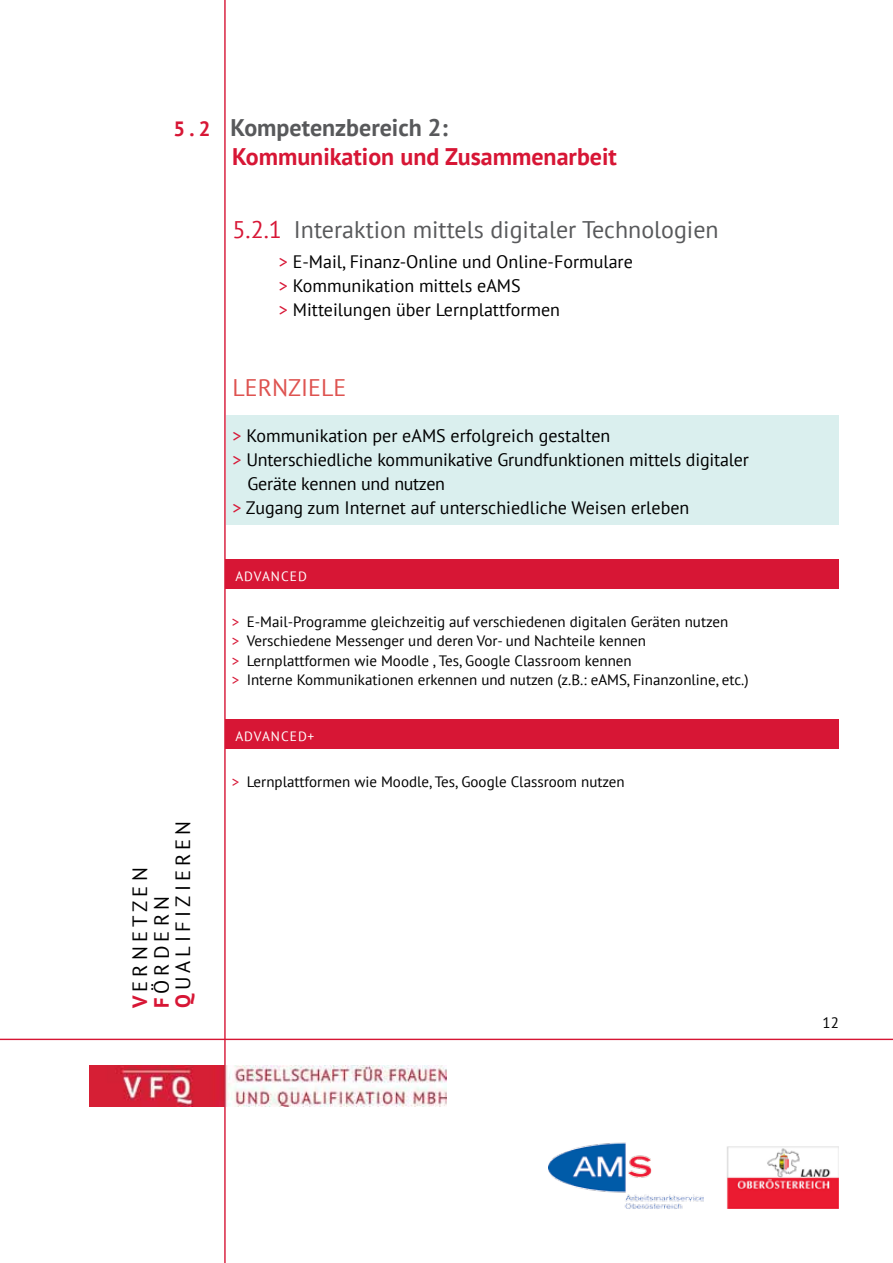
<style>
.page{position:relative;width:893px;height:1263px;background:#fff}
.page>*{position:absolute;margin:0;border:0;box-sizing:border-box;transform-origin:0 0}
.t1{font:700 24px/28.5px "PT Sans";color:#d71635}
.t2{font:24px "PT Sans";color:#58595b}
.t3{font:24px "PT Sans";color:#de5350}
.t4{font:20.7px/21.5px "PT Sans";letter-spacing:.2em;color:#000}
.t5{font:18px/24px "PT Sans";color:#000}
.t6{font:15px/19.5px "PT Sans";color:#000}
.t7{font:13.5px "PT Sans";letter-spacing:.08em;color:#fff}
.s1{font-size:20.7px}
.s2{color:#58595b}
.s3{color:#d71635}
.s4{font-weight:700;color:#d71635}
</style>
<div class="page">
<hr style="left:0;top:1039px;width:893px;height:1px;background:#d71635">
<hr style="left:224px;top:0;width:2px;height:1263px;background:#d71635">
<img style="left:90px;top:1066px;width:356px;height:41px">
<img style="left:726px;top:1146px;width:113px;height:63px">
<img style="left:549px;top:1142px;width:155px;height:67px">
<div style="left:226px;top:415px;width:613px;height:109px;background:#daefee"></div>
<div style="left:225px;top:719px;width:614px;height:30px;background:#d71635"></div>
<div style="left:225px;top:559px;width:614px;height:30px;background:#d71635"></div>
<h1 class="t1" style="left:232px;top:113px;width:386px;text-indent:-58px"><span class="s1">5 . 2</span> <span class="s2">Kompetenzbereich 2:<br></span>Kommunikation und Zusammenarbeit</h1>
<h1 class="t2" style="left:232px;top:214px;width:488px"><span class="s3">5.2.1</span> Interaktion mittels digitaler Technologien</h1>
<p class="t5" style="left:279px;top:249px;width:355px"><span class="s3">&gt;</span> E-Mail, Finanz-Online und Online-Formulare <span class="s3">&gt;</span> Kommunikation mittels eAMS<br><span class="s3">&gt;</span> Mitteilungen über Lernplattformen</p>
<h1 class="t3" style="left:232px;top:372px;width:115px">LERNZIELE</h1>
<p class="t5" style="left:232px;top:424px;width:379px"><span class="s3">&gt;</span> Kommunikation per eAMS erfolgreich gestalten</p>
<p class="t5" style="left:232px;top:448px;width:518px"><span class="s3">&gt;</span> Unterschiedliche kommunikative Grundfunktionen mittels digitaler</p>
<p class="t5" style="left:247px;top:472px;width:199px">Geräte kennen und nutzen</p>
<p class="t5" style="left:232px;top:496px;width:458px"><span class="s3">&gt;</span> Zugang zum Internet auf unterschiedliche Weisen erleben</p>
<p class="t7" style="left:235px;top:567px;width:73px">ADVANCED</p>
<p class="t6" style="left:232px;top:611px;width:518px"><span class="s3">&gt;</span> E-Mail-Programme gleichzeitig auf verschiedenen digitalen Geräten nutzen<br><span class="s3">&gt;</span> Verschiedene Messenger und deren Vor- und Nachteile kennen<br><span class="s3">&gt;</span> Lernplattformen wie Moodle , Tes, Google Classroom kennen<br><span class="s3">&gt;</span> Interne Kommunikationen erkennen und nutzen (z.B.: eAMS, Finanzonline, etc.)</p>
<p class="t7" style="left:235px;top:727px;width:81px">ADVANCED+</p>
<h2 class="t4" style="left:129px;top:1008px;width:189px;rotate:-90deg"><span class="s4">V</span>ERNETZEN<br><span class="s4">F</span>ÖRDERN<br><span class="s4">Q</span>UALIFIZIEREN</h2>
<p class="t6" style="left:232px;top:771px;width:395px"><span class="s3">&gt;</span> Lernplattformen wie Moodle, Tes, Google Classroom nutzen</p>
<p class="t6" style="left:823px;top:1013px;width:18px">12</p>
</div>
